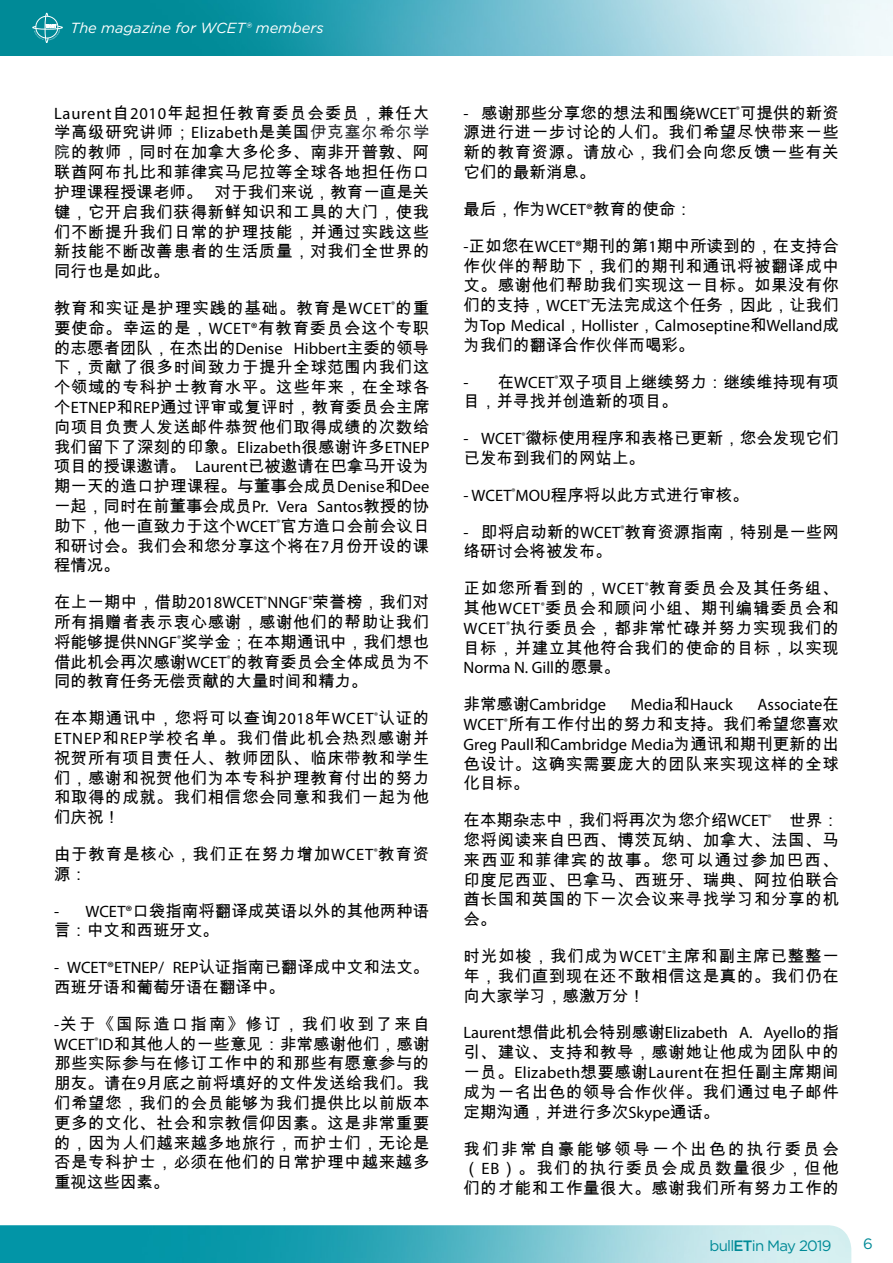
<style>
.page{position:relative;width:893px;height:1263px;background:#fff}
.page>*{position:absolute;margin:0;border:0;box-sizing:border-box;transform-origin:0 0}
._02_Bulletin_Galley{font:16.5px/19.8px "Arial Unicode MS";letter-spacing:.035em;color:#000;text-align:justify}
._02_Bulletin_Galley-2{font:16.5px/19.8px "Arial Unicode MS";color:#000}
._02_Bulletin_Galley-3{font:16.5px "Myriad Pro";color:#000}
.t1{font:15px "Gotham";letter-spacing:-.05em;color:#008a97}
.t2{font:italic 14.7px "Gotham";color:#fff}
.s1{font-family:"Myriad Pro"}
.s2{color:#2e3033}
.s3{font-family:"Arial Unicode MS"}
.s4{font-weight:500}
</style>
<div class="page">
<img style="left:0;top:0;width:893px;height:55px">
<img style="left:0;top:1225px;width:851px;height:38px">
<svg style="left:32px;top:13px;width:31px;height:30px"></svg>
<p class="t2" style="left:71px;top:18px;width:255px">The magazine for WCET® members</p>
<p class="_02_Bulletin_Galley" style="left:54px;top:103px;width:377px"><span class="s1">Laurent</span>自<span class="s1">2010</span>年起担任教育委员会委员，兼任大学高级研究讲师；<span class="s1">Elizabeth</span>是美国<span class="s2">伊克塞尔希尔学院</span>的教师，同时在加拿大多伦多、南非开普敦、阿联酋阿布扎比和菲律宾马尼拉等全球各地担任伤口护理课程授课老师。 对于我们来说，教育一直是关键，它开启我们获得新鲜知识和工具的大门，使我们不断提升我们日常的护理技能，并通过实践这些新技能不断改善患者的生活质量，对我们全世界的同行也是如此。</p>
<p class="_02_Bulletin_Galley" style="left:54px;top:298px;width:377px">教育和实证是护理实践的基础。教育是<span class="s1">WCET</span><sup>®</sup>的重要使命。幸运的是，<span class="s1">WCET®</span>有教育委员会这个专职的志愿者团队，在杰出的<span class="s1">Denise Hibbert</span>主委的领导下，贡献了很多时间致力于提升全球范围内我们这个领域的专科护士教育水平。这些年来，在全球各个<span class="s1">ETNEP</span>和<span class="s1">REP</span>通过评审或复评时，教育委员会主席向项目负责人发送邮件恭贺他们取得成绩的次数给我们留下了深刻的印象。<span class="s1">Elizabeth</span>很感谢许多<span class="s1">ETNEP</span>项目的授课邀请。 <span class="s1">Laurent</span>已被邀请在巴拿马开设为期一天的造口护理课程。与董事会成员<span class="s1">Denise</span>和<span class="s1">Dee</span>一起，同时在前董事会成员<span class="s1">Pr. Vera Santos</span>教授的协助下，他一直致力于这个<span class="s1">WCET</span><sup>®</sup>官方造口会前会议日和研讨会。我们会和您分享这个将在<span class="s1">7</span>月份开设的课程情况。</p>
<p class="_02_Bulletin_Galley" style="left:54px;top:592px;width:377px">在上一期中，借助<span class="s1">2018WCET</span><sup>®</sup><span class="s1">NNGF</span><sup>®</sup>荣誉榜，我们对所有捐赠者表示衷心感谢，感谢他们的帮助让我们将能够提供<span class="s1">NNGF</span><sup>®</sup>奖学金；在本期通讯中，我们想也借此机会再次感谢<span class="s1">WCET</span><sup>®</sup>的教育委员会全体成员为不同的教育任务无偿贡献的大量时间和精力。</p>
<p class="_02_Bulletin_Galley" style="left:54px;top:708px;width:377px">在本期通讯中，您将可以查询<span class="s1">2018</span>年<span class="s1">WCET</span><sup>®</sup>认证的<span class="s1">ETNEP</span>和<span class="s1">REP</span>学校名单。我们借此机会热烈感谢并祝贺所有项目责任人、教师团队、临床带教和学生们，感谢和祝贺他们为本专科护理教育付出的努力和取得的成就。我们相信您会同意和我们一起为他们庆祝！</p>
<p class="_02_Bulletin_Galley" style="left:54px;top:844px;width:377px">由于教育是核心，我们正在努力增加<span class="s1">WCET</span><sup>®</sup>教育资源：</p>
<p class="_02_Bulletin_Galley-2" style="left:54px;top:900px;width:377px"><span class="s1">- WCET®</span>口袋指南将翻译成英语以外的其他两种语言：中文和西班牙文。</p>
<p class="_02_Bulletin_Galley-2" style="left:54px;top:957px;width:377px"><span class="s1">- WCET®ETNEP/ REP</span>认证指南已翻译成中文和法文。西班牙语和葡萄牙语在翻译中。</p>
<p class="_02_Bulletin_Galley" style="left:54px;top:1014px;width:377px"><span class="s1">-</span>关于《国际造口指南》修订，我们收到了来自<span class="s1">WCET</span><sup>®</sup><span class="s1">ID</span>和其他人的一些意见：非常感谢他们，感谢那些实际参与在修订工作中的和那些有愿意参与的朋友。请在<span class="s1">9</span>月底之前将填好的文件发送给我们。我们希望您，我们的会员能够为我们提供比以前版本更多的文化、社会和宗教信仰因素。这是非常重要的，因为人们越来越多地旅行，而护士们，无论是否是专科护士，必须在他们的日常护理中越来越多重视这些因素。</p>
<p class="_02_Bulletin_Galley" style="left:463px;top:103px;width:377px"><span class="s1">-</span> 感谢那些分享您的想法和围绕<span class="s1">WCET</span><sup>®</sup>可提供的新资源进行进一步讨论的人们。我们希望尽快带来一些新的教育资源。请放心，我们会向您反馈一些有关它们的最新消息。</p>
<p class="_02_Bulletin_Galley-2" style="left:463px;top:199px;width:230px">最后，作为<span class="s1">WCET®</span>教育的使命：</p>
<p class="_02_Bulletin_Galley" style="left:463px;top:236px;width:377px"><span class="s1">-</span>正如您在<span class="s1">WCET®</span>期刊的第<span class="s1">1</span>期中所读到的，在支持合作伙伴的帮助下，我们的期刊和通讯将被翻译成中文。感谢他们帮助我们实现这一目标。如果没有你们的支持，<span class="s1">WCET</span><sup>®</sup>无法完成这个任务，因此，让我们为<span class="s1">Top Medical</span>，<span class="s1">Hollister</span>，<span class="s1">Calmoseptine</span>和<span class="s1">Welland</span>成为我们的翻译合作伙伴而喝彩。</p>
<p class="_02_Bulletin_Galley-2" style="left:463px;top:371px;width:377px"><span class="s1">-</span> 在<span class="s1">WCET</span><sup>®</sup>双子项目上继续努力：继续维持现有项目，并寻找并创造新的项目。</p>
<p class="_02_Bulletin_Galley-2" style="left:463px;top:428px;width:377px"><span class="s1">- WCET</span><sup>®</sup>徽标使用程序和表格已更新，您会发现它们已发布到我们的网站上。</p>
<p class="_02_Bulletin_Galley-2" style="left:463px;top:485px;width:287px"><span class="s1">- WCET</span><sup>®</sup><span class="s1">MOU</span>程序将以此方式进行审核。</p>
<p class="_02_Bulletin_Galley-2" style="left:463px;top:521px;width:377px"><span class="s1">-</span> 即将启动新的<span class="s1">WCET</span><sup>®</sup>教育资源指南，特别是一些网络研讨会将被发布。</p>
<p class="_02_Bulletin_Galley" style="left:463px;top:578px;width:377px">正如您所看到的，<span class="s1">WCET</span><sup>®</sup>教育委员会及其任务组、其他<span class="s1">WCET</span><sup>®</sup>委员会和顾问小组、期刊编辑委员会和<span class="s1">WCET</span><sup>®</sup>执行委员会，都非常忙碌并努力实现我们的目标，并建立其他符合我们的使命的目标，以实现<span class="s1">Norma N. Gill</span>的愿景。</p>
<p class="_02_Bulletin_Galley-3" style="left:463px;top:694px;width:144px"><span class="s3">非常感谢</span>Cambridge</p>
<p class="_02_Bulletin_Galley-3" style="left:631px;top:694px;width:104px">Media<span class="s3">和</span>Hauck</p>
<p class="_02_Bulletin_Galley" style="left:463px;top:694px;width:377px;text-indent:294px"><span class="s1">Associate</span>在<span class="s1">WCET</span><sup>®</sup>所有工作付出的努力和支持。我们希望您喜欢<span class="s1">Greg Paull</span>和<span class="s1">Cambridge Media</span>为通讯和期刊更新的出色设计。这确实需要庞大的团队来实现这样的全球化目标。</p>
<p class="_02_Bulletin_Galley" style="left:463px;top:810px;width:377px">在本期杂志中，我们将再次为您介绍<span class="s1">WCET</span><sup>®</sup> 世界：您将阅读来自巴西、博茨瓦纳、加拿大、法国、马来西亚和菲律宾的故事。您可以通过参加巴西、印度尼西亚、巴拿马、西班牙、瑞典、阿拉伯联合酋长国和英国的下一次会议来寻找学习和分享的机会。</p>
<p class="_02_Bulletin_Galley" style="left:463px;top:946px;width:377px">时光如梭，我们成为<span class="s1">WCET</span><sup>®</sup>主席和副主席已整整一年，我们直到现在还不敢相信这是真的。我们仍在向大家学习，感激万分！</p>
<p class="_02_Bulletin_Galley" style="left:463px;top:1022px;width:377px"><span class="s1">Laurent</span>想借此机会特别感谢<span class="s1">Elizabeth A. Ayello</span>的指引、建议、支持和教导，感谢她让他成为团队中的一员。<span class="s1">Elizabeth</span>想要感谢<span class="s1">Laurent</span>在担任副主席期间成为一名出色的领导合作伙伴。我们通过电子邮件定期沟通，并进行多次<span class="s1">Skype</span>通话。</p>
<p class="_02_Bulletin_Galley" style="left:463px;top:1138px;width:377px">我们非常自豪能够领导一个出色的执行委员会（<span class="s1">EB</span>）。我们的执行委员会成员数量很少，但他们的才能和工作量很大。感谢我们所有努力工作的</p>
<p class="t1" style="left:709px;top:1235px;width:124px">bull<span class="s4">ET</span>in May 2019</p>
<p class="t1" style="left:863px;top:1234px;width:11px">6</p>
</div>
